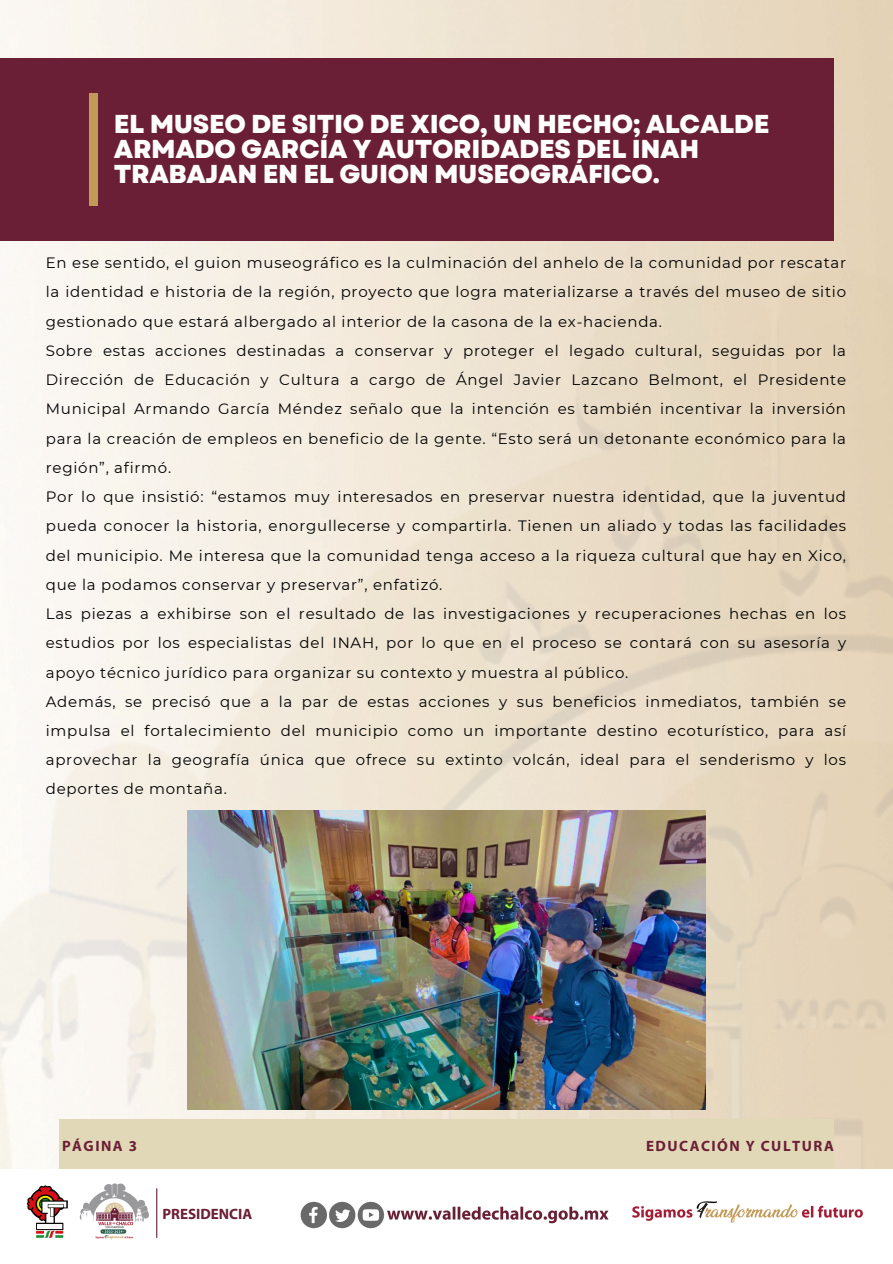
<style>
.page{position:relative;width:893px;height:1264px;background:#fff}
.page>*{position:absolute;margin:0;border:0;box-sizing:border-box;transform-origin:0 0}
.t1{font:800 25.8px/24.8px "Garet";letter-spacing:-.015em;color:#fff}
.t2{font:15px/29.2px "Montserrat";letter-spacing:.05em;color:#000;text-align:justify}
.t3{font:700 15px "Myriad Pro";letter-spacing:.1em;color:#6b1f36}
.t4{font:700 15px "Myriad Pro";color:#6b1f36}
</style>
<div class="page">
<img style="left:0;top:0;width:892px;height:241px">
<img style="left:0;top:241px;width:892px;height:928px">
<div style="left:0;top:59px;width:833px;height:182px;background:#6b1f36"></div>
<div style="left:89px;top:93px;width:9px;height:113px;background:#c39956"></div>
<div style="left:59px;top:1119px;width:774px;height:50px;background:#e1d8b7"></div>
<img style="left:300px;top:1201px;width:309px;height:28px">
<img style="left:27px;top:1185px;width:41px;height:53px">
<img style="left:79px;top:1183px;width:79px;height:57px">
<hr style="left:156px;top:1188px;width:1px;height:49px;background:#6b1f36">
<img style="left:632px;top:1201px;width:231px;height:22px">
<img style="left:188px;top:811px;width:517px;height:297px">
<p class="t1" style="left:114px;top:112px;width:657px">EL MUSEO DE SITIO DE XICO, UN HECHO; ALCALDE<br>ARMADO GARCÍA Y AUTORIDADES DEL INAH<br>TRABAJAN EN EL GUION MUSEOGRÁFICO.</p>
<p class="t2" style="left:46px;top:248px;width:801px">En ese sentido, el guion museográfico es la culminación del anhelo de la comunidad por rescatar la identidad e historia de la región, proyecto que logra materializarse a través del museo de sitio gestionado que estará albergado al interior de la casona de la ex-hacienda.</p>
<p class="t2" style="left:46px;top:336px;width:801px">Sobre estas acciones destinadas a conservar y proteger el legado cultural, seguidas por la Dirección de Educación y Cultura a cargo de Ángel Javier Lazcano Belmont, el Presidente Municipal Armando García Méndez señalo que la intención es también incentivar la inversión para la creación de empleos en beneficio de la gente. “Esto será un detonante económico para la región”, afirmó.</p>
<p class="t2" style="left:46px;top:482px;width:801px">Por lo que insistió: “estamos muy interesados en preservar nuestra identidad, que la juventud pueda conocer la historia, enorgullecerse y compartirla. Tienen un aliado y todas las facilidades del municipio. Me interesa que la comunidad tenga acceso a la riqueza cultural que hay en Xico, que la podamos conservar y preservar”, enfatizó.</p>
<p class="t2" style="left:46px;top:599px;width:801px">Las piezas a exhibirse son el resultado de las investigaciones y recuperaciones hechas en los estudios por los especialistas del INAH, por lo que en el proceso se contará con su asesoría y apoyo técnico jurídico para organizar su contexto y muestra al público.</p>
<p class="t2" style="left:46px;top:686px;width:801px">Además, se precisó que a la par de estas acciones y sus beneficios inmediatos, también se impulsa el fortalecimiento del municipio como un importante destino ecoturístico, para así aprovechar la geografía única que ofrece su extinto volcán, ideal para el senderismo y los deportes de montaña.</p>
<p class="t3" style="left:62px;top:1139px;width:77px">PÁGINA 3</p>
<p class="t3" style="left:646px;top:1139px;width:189px">EDUCACIÓN Y CULTURA</p>
<p class="t4" style="left:162px;top:1208px;width:91px">PRESIDENCIA</p>
</div>
